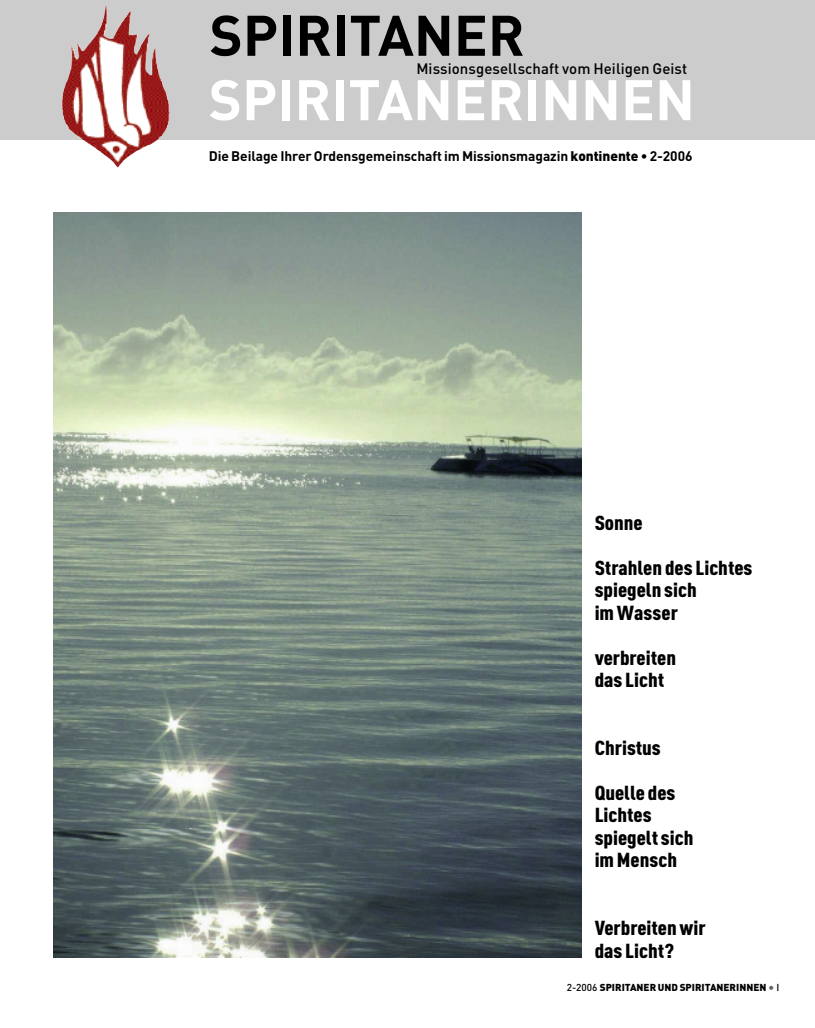
<style>
.page{position:relative;width:815px;height:1028px;background:#fff}
.page>*{position:absolute;margin:0;border:0;box-sizing:border-box;transform-origin:0 0}
.t1{font:700 56.25px "DIN Pro";color:#fff}
.t2{font:700 56.25px "DIN Pro";color:#000}
.t3{font:900 20px/22.5px "DIN Cond";color:#000;scale:1.1 1}
.t4{font:500 15px "DIN Pro";letter-spacing:.005em;color:#000}
.t5{font:700 13.75px "DIN Pro";letter-spacing:-.005em;color:#000}
.t6{font:900 10px "DIN Pro";color:#000}
.s1{font-weight:900}
.s2{font-weight:500}
.s3{font-weight:500;font-size:12.5px;color:#666}
</style>
<div class="page">
<img style="left:53px;top:213px;width:528px;height:744px">
<div style="left:0;top:0;width:815px;height:140px;background:#ccc"></div>
<img style="left:62px;top:5px;width:108px;height:162px">
<h1 class="t2" style="left:210px;top:2px;width:317px">SPIRITANER</h1>
<h1 class="t1" style="left:209px;top:67px;width:488px">SPIRITANERINNEN</h1>
<p class="t4" style="left:416px;top:60px;width:272px">Missionsgesellschaft vom Heiligen Geist</p>
<p class="t5" style="left:209px;top:147px;width:485px">Die Beilage Ihrer Ordensgemeinschaft im Missionsmagazin <span class="s1">kontinente</span> • 2-2006</p>
<p class="t3" style="left:595px;top:511px;width:45px">Sonne</p>
<p class="t3" style="left:595px;top:556px;width:145px">Strahlen des Lichtes spiegeln sich imWasser</p>
<p class="t3" style="left:595px;top:646px;width:76px">verbreiten das Licht</p>
<p class="t3" style="left:595px;top:736px;width:62px">Christus</p>
<p class="t3" style="left:595px;top:781px;width:91px">Quelle des<br>Lichtes spiegelt sich imMensch</p>
<p class="t3" style="left:595px;top:916px;width:103px">Verbreitenwir das Licht?</p>
<p class="t6" style="left:567px;top:982px;width:214px"><span class="s2">2-2006</span> SPIRITANER UND SPIRITANERINNEN <span class="s3">•</span> <span class="s2">I</span></p>
</div>
